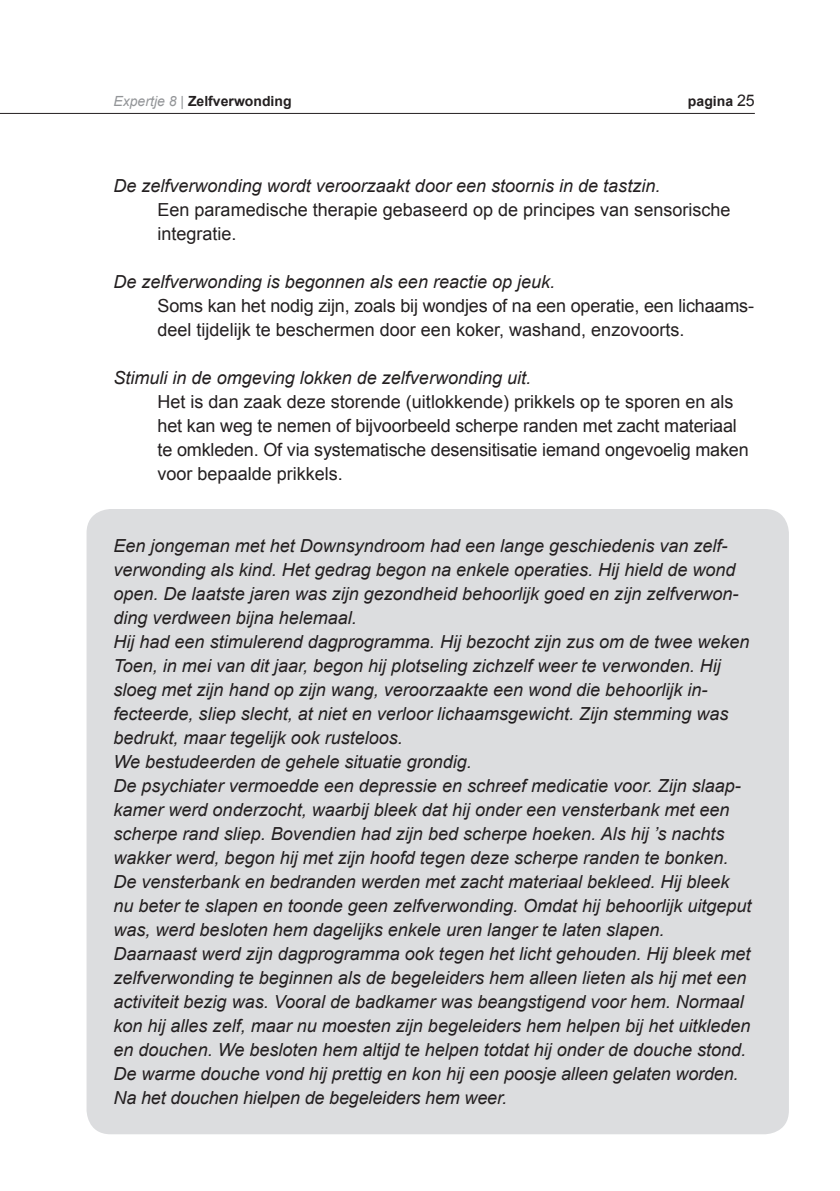
<style>
.page{position:relative;width:840px;height:1191px;background:#fff}
.page>*{position:absolute;margin:0;border:0;box-sizing:border-box;transform-origin:0 0}
.t1{font:italic 18px/24px "Arial";color:#231f20}
.t2{font:18px/24px "Arial";color:#231f20}
.t3{font:700 14px "Arial";color:#231f20}
.s1{font-weight:400;font-style:italic;color:#939598}
.s2{font-weight:400;color:#939598}
.s3{font-weight:400;font-size:16px}
</style>
<div class="page">
<hr style="left:0;top:113px;width:754px;height:1px;background:#231f20">
<div style="left:86px;top:509px;width:702px;height:625px;background:#dcdddf;border-radius:24px"></div>
<p class="t3" style="left:113px;top:92px;width:179px"><span class="s1">Expertje 8</span> <span class="s2">|</span> Zelfverwonding</p>
<p class="t3" style="left:687px;top:92px;width:68px">pagina <span class="s3">25</span></p>
<p class="t1" style="left:113px;top:174px;width:548px">De zelfverwonding wordt veroorzaakt door een stoornis in de tastzin.</p>
<p class="t2" style="left:157px;top:198px;width:574px">Een paramedische therapie gebaseerd op de principes van sensorische integratie.</p>
<p class="t1" style="left:113px;top:270px;width:443px">De zelfverwonding is begonnen als een reactie op jeuk.</p>
<p class="t2" style="left:157px;top:294px;width:597px">Soms kan het nodig zijn, zoals bij wondjes of na een operatie, een lichaams&shy;deel tijdelijk te beschermen door een koker, washand, enzovoorts.</p>
<p class="t1" style="left:113px;top:366px;width:419px">Stimuli in de omgeving lokken de zelfverwonding uit.</p>
<p class="t2" style="left:157px;top:390px;width:592px">Het is dan zaak deze storende (uitlokkende) prikkels op te sporen en als het kan weg te nemen of bijvoorbeeld scherpe randen met zacht materiaal te omkleden. Of via systematische desensitisatie iemand ongevoelig maken voor bepaalde prikkels.</p>
<p class="t1" style="left:113px;top:534px;width:639px">Een jongeman met het Downsyndroom had een lange geschiedenis van zelf&shy;verwonding als kind. Het gedrag begon na enkele operaties. Hij hield de wond open. De laatste jaren was zijn gezondheid behoorlijk goed en zijn zelfverwon&shy;ding verdween bijna helemaal.<br>Hij had een stimulerend dagprogramma. Hij bezocht zijn zus om de twee weken Toen, in mei van dit jaar, begon hij plotseling zichzelf weer te verwonden. Hij sloeg met zijn hand op zijn wang, veroorzaakte een wond die behoorlijk in&shy;fecteerde, sliep slecht, at niet en verloor lichaamsgewicht. Zijn stemming was bedrukt, maar tegelijk ook rusteloos.<br>We bestudeerden de gehele situatie grondig.<br>De psychiater vermoedde een depressie en schreef medicatie voor. Zijn slaap&shy;kamer werd onderzocht, waarbij bleek dat hij onder een vensterbank met een scherpe rand sliep. Bovendien had zijn bed scherpe hoeken. Als hij ’s nachts wakker werd, begon hij met zijn hoofd tegen deze scherpe randen te bonken.<br>De vensterbank en bedranden werden met zacht materiaal bekleed. Hij bleek nu beter te slapen en toonde geen zelfverwonding. Omdat hij behoorlijk uitgeput was, werd besloten hem dagelijks enkele uren langer te laten slapen.<br>Daarnaast werd zijn dagprogramma ook tegen het licht gehouden. Hij bleek met zelfverwonding te beginnen als de begeleiders hem alleen lieten als hij met een activiteit bezig was. Vooral de badkamer was beangstigend voor hem. Normaal kon hij alles zelf, maar nu moesten zijn begeleiders hem helpen bij het uitkleden en douchen. We besloten hem altijd te helpen totdat hij onder de douche stond.<br>De warme douche vond hij prettig en kon hij een poosje alleen gelaten worden.<br>Na het douchen hielpen de begeleiders hem weer.</p>
</div>
